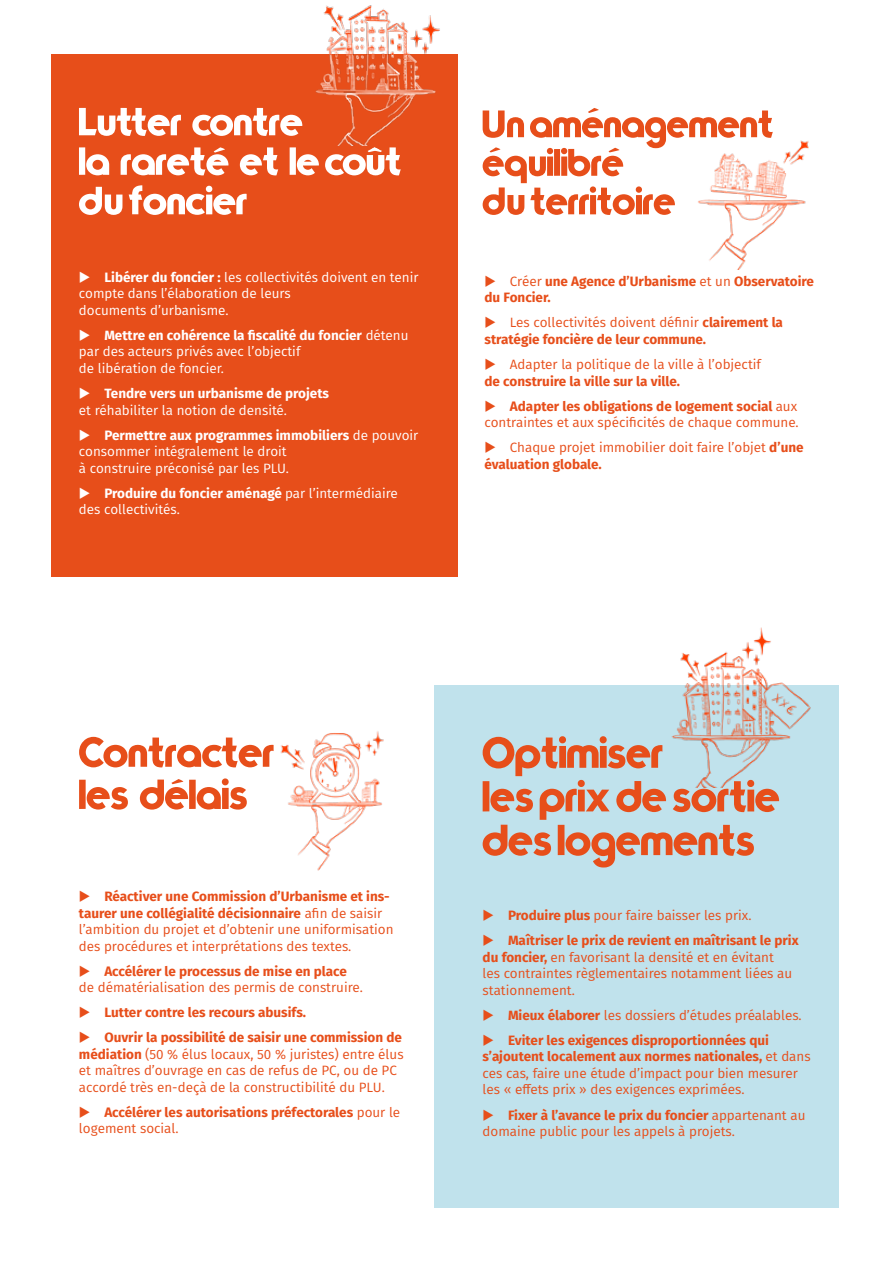
<style>
.page{position:relative;width:893px;height:1263px;background:#fff}
.page>*{position:absolute;margin:0;border:0;box-sizing:border-box;transform-origin:0 0}
.t1{font:13.5px/16.5px "Fira Sans";color:#e74e1a}
.t2{font:13.5px/16.5px "Fira Sans";color:#fff}
.t3{font:700 13.5px/16.5px "Fira Sans";color:#e74e1a}
.s1{font-weight:700}
.s2{font-weight:400}
</style>
<div class="page">
<div style="left:434px;top:685px;width:405px;height:523px;background:#c0e2ec"></div>
<img style="left:673px;top:627px;width:138px;height:113px">
<img style="left:280px;top:731px;width:104px;height:140px">
<div style="left:52px;top:54px;width:406px;height:523px;background:#e74e1a"></div>
<img style="left:302px;top:54px;width:134px;height:92px">
<img style="left:323px;top:5px;width:117px;height:49px">
<img style="left:709px;top:140px;width:100px;height:129px">
<svg style="left:79px;top:185px;width:168px;height:30px"></svg>
<svg style="left:79px;top:108px;width:223px;height:28px"></svg>
<svg style="left:79px;top:147px;width:322px;height:28px"></svg>
<svg style="left:483px;top:108px;width:290px;height:107px"></svg>
<svg style="left:79px;top:778px;width:168px;height:32px"></svg>
<svg style="left:79px;top:737px;width:195px;height:30px"></svg>
<svg style="left:483px;top:736px;width:296px;height:131px"></svg>
<p class="t2" style="left:79px;top:268px;width:341px">◆ <span class="s1">Libérer du foncier :</span> les collectivités doivent en tenir compte dans l’élaboration de leurs<br>documents d’urbanisme.</p>
<p class="t2" style="left:79px;top:327px;width:331px">◆ <span class="s1">Mettre en cohérence la fiscalité du foncier</span> détenu par des acteurs privés avec l’objectif<br>de libération de foncier.</p>
<p class="t2" style="left:79px;top:385px;width:252px">◆ <span class="s1">Tendre vers un urbanisme de projets </span>et réhabiliter la notion de densité.</p>
<p class="t2" style="left:79px;top:426px;width:341px">◆ <span class="s1">Permettre aux programmes immobiliers</span> de pouvoir consommer intégralement le droit<br>à construire préconisé par les PLU.</p>
<p class="t2" style="left:79px;top:484px;width:320px">◆ <span class="s1">Produire du foncier aménagé</span> par l’intermédiaire des collectivités.</p>
<p class="t3" style="left:485px;top:272px;width:331px">◆ <span class="s2">Créer</span> une Agence d’Urbanisme <span class="s2">et un</span> Observatoire du Foncier.</p>
<p class="t3" style="left:485px;top:313px;width:300px">◆ <span class="s2">Les collectivités doivent définir</span> clairement la stratégie foncière de leur commune.</p>
<p class="t1" style="left:485px;top:356px;width:278px">◆ Adapter la politique de la ville à l’objectif <span class="s1">de construire la ville sur la ville.</span></p>
<p class="t1" style="left:485px;top:397px;width:316px">◆ <span class="s1">Adapter les obligations de logement social</span> aux contraintes et aux spécificités de chaque commune.</p>
<p class="t1" style="left:485px;top:439px;width:321px">◆ Chaque projet immobilier doit faire l’objet <span class="s1">d’une évaluation globale.</span></p>
<p class="t1" style="left:79px;top:888px;width:316px">◆ <span class="s1">Réactiver une Commission d’Urbanisme et ins&shy;taurer une collégialité décisionnaire</span> afin de saisir l’ambition du projet et d’obtenir une uniformisation des procédures et interprétations des textes.</p>
<p class="t1" style="left:79px;top:962px;width:285px">◆ <span class="s1">Accélérer le processus de mise en place </span>de dématérialisation des permis de construire.</p>
<p class="t3" style="left:79px;top:1003px;width:229px">◆ Lutter contre les recours abusifs.</p>
<p class="t1" style="left:79px;top:1029px;width:326px">◆ <span class="s1">Ouvrir la possibilité de saisir une commission de médiation</span> (50 % élus locaux, 50 % juristes) entre élus et maîtres d’ouvrage en cas de refus de PC, ou de PC accordé très en-deçà de la constructibilité du PLU.</p>
<p class="t3" style="left:79px;top:1102px;width:323px">◆ Accélérer les autorisations préfectorales <span class="s2">pour le logement social.</span></p>
<p class="t1" style="left:483px;top:907px;width:270px">◆ <span class="s1">Produire plus</span> pour faire baisser les prix.</p>
<p class="t1" style="left:483px;top:932px;width:317px">◆ <span class="s1">Maîtriser le prix de revient en maîtrisant le prix du foncier,</span> en favorisant la densité et en évitant<br>les contraintes règlementaires notamment liées au stationnement.</p>
<p class="t1" style="left:483px;top:1006px;width:321px">◆ <span class="s1">Mieux élaborer</span> les dossiers d’études préalables.</p>
<p class="t1" style="left:483px;top:1031px;width:329px">◆ <span class="s1">Eviter les exigences disproportionnées qui s’ajoutent localement aux normes nationales,</span> et dans ces cas, faire une étude d’impact pour bien mesurer les « effets prix » des exigences exprimées.</p>
<p class="t1" style="left:483px;top:1106px;width:324px">◆ <span class="s1">Fixer à l’avance le prix du foncier</span> appartenant au domaine public pour les appels à projets.</p>
</div>
